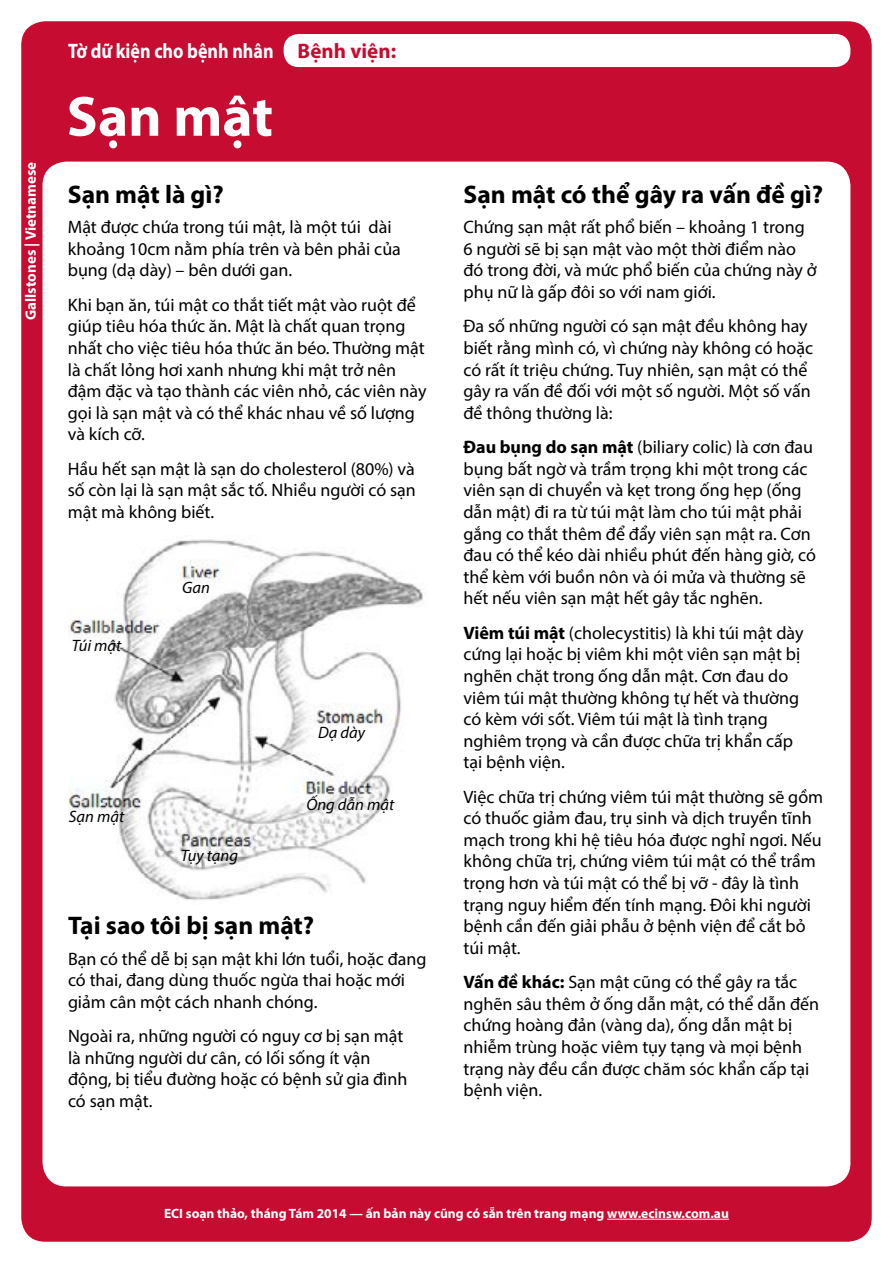
<style>
.page{position:relative;width:893px;height:1263px;background:#fff}
.page>*{position:absolute;margin:0;border:0;box-sizing:border-box;transform-origin:0 0}
.t1{font:700 57.15px "Myriad Pro";color:#fff}
.t2{font:700 25.5px "Myriad Pro";color:#000}
.t3{font:700 21px "Myriad Pro";color:#fff;scale:.86 1}
.t4{font:700 21px "Myriad Pro";color:#c60c30}
.t5{font:18px/21.6px "Myriad Pro";color:#000}
.t6{font:italic 16.5px "Myriad Pro";color:#000}
.t7{font:700 15px "Myriad Pro";color:#fff}
.t8{font:700 13.5px "Myriad Pro";color:#fff}
.s1{font-weight:700}
</style>
<div class="page">
<div style="left:21px;top:21px;width:851px;height:1221px;background:#c60c30;border-radius:24px"></div>
<div style="left:43px;top:162px;width:807px;height:1024px;background:#fff;border-radius:24px"></div>
<hr style="left:607px;top:1219px;width:122px;height:1px;background:#fff">
<div style="left:284px;top:34px;width:566px;height:33px;background:#fff;border-radius:15px"></div>
<img style="left:69px;top:539px;width:354px;height:362px">
<p class="t7" style="left:21px;top:320px;width:160px;rotate:-90deg">Gallstones | Vietnamese</p>
<p class="t3" style="left:68px;top:38px;width:241px">Tờ dữ kiện cho bệnh nhân</p>
<h1 class="t1" style="left:67px;top:79px;width:208px">Sạn mật</h1>
<p class="t4" style="left:298px;top:38px;width:100px">Bệnh viện:</p>
<h2 class="t2" style="left:68px;top:178px;width:158px">Sạn mật là gì?</h2>
<p class="t5" style="left:68px;top:216px;width:335px">Mật được chứa trong túi mật là, một túi dài khoảng 10cm nằm phía trên và bên phải của bụng (dạ dày) – bên dưới gan.</p>
<p class="t5" style="left:68px;top:294px;width:360px">Khi bạn ăn, túi mật co thắt tiết mật vào ruột để giúp tiêu hóa thức ăn. Mật là chất quan trọng nhất cho việc tiêu hóa thức ăn béo. Thường mật là chất lỏng hơi xanh nhưng khi mật trở nên đậm đặc và tạo thành các viên nhỏ, các viên này gọi là sạn mật và có thể khác nhau về số lượng và kích cỡ.</p>
<p class="t5" style="left:68px;top:458px;width:350px;text-align:justify">Hầu hết sạn mật là sạn do cholesterol (80%) và số còn lại là sạn mật sắc tố. Nhiều người có sạn mật mà không biết.</p>
<p class="t6" style="left:72px;top:635px;width:51px">Túi mật</p>
<p class="t6" style="left:182px;top:577px;width:29px">Gan</p>
<p class="t6" style="left:69px;top:806px;width:57px">Sạn mật</p>
<p class="t6" style="left:181px;top:845px;width:59px">Tụy tạng</p>
<p class="t6" style="left:318px;top:722px;width:49px">Dạ dày</p>
<p class="t6" style="left:306px;top:794px;width:89px">Ống dẫn mật</p>
<h2 class="t2" style="left:68px;top:909px;width:248px">Tại sao tôi bị sạn mật?</h2>
<p class="t5" style="left:68px;top:947px;width:360px">Bạn có thể dễ bị sạn mật khi lớn tuổi, hoặc đang có thai, đang dùng thuốc ngừa thai hoặc mới giảm cân một cách nhanh chóng.</p>
<p class="t5" style="left:68px;top:1025px;width:341px">Ngoài ra, những người có nguy cơ bị sạn mật là những người dư cân, có lối sống ít vận động, bị tiểu đường hoặc có bệnh sử gia đình có sạn mật.</p>
<h2 class="t2" style="left:463px;top:178px;width:361px">Sạn mật có thể gây ra vấn đề gì?</h2>
<p class="t5" style="left:463px;top:216px;width:355px">Chứng sạn mật rất phổ biến – khoảng 1 trong 6 người sẽ bị sạn mật vào một thời điểm nào đó trong đời, và mức phổ biến của chứng này ở phụ nữ là gấp đôi so với nam giới.</p>
<p class="t5" style="left:463px;top:315px;width:351px">Đa số những người có sạn mật đều không hay biết rằng mình có, vì chứng này không có hoặc có rất ít triệu chứng. Tuy nhiên, sạn mật có thể gây ra vấn đề đối với một số người. Một số vấn đề thông thường là:</p>
<p class="t5" style="left:463px;top:436px;width:354px"><span class="s1">Đau bụng do sạn mật</span> (biliary colic) là cơn đau bụng bất ngờ và trầm trọng khi một trong các viên sạn di chuyển và kẹt trong ống hẹp (ống dẫn mật) đi ra từ túi mật làm cho túi mật phải gắng co thắt thêm để đẩy viên sạn mật ra. Cơn đau có thể kéo dài nhiều phút đến hàng giờ, có thể kèm với buồn nôn và ói mửa và thường sẽ hết nếu viên sạn mật hết gây tắc nghẽn.</p>
<p class="t5" style="left:463px;top:621px;width:341px"><span class="s1">Viêm túi mật</span> (cholecystitis) là khi túi mật dày cứng lại hoặc bị viêm khi một viên sạn mật bị nghẽn chặt trong ống dẫn mật. Cơn đau do viêm túi mật thường không tự hết và thường có kèm với sốt. Viêm túi mật là tình trạng nghiêm trọng và cần được chữa trị khẩn cấp tại bệnh viện.</p>
<p class="t5" style="left:463px;top:785px;width:361px">Việc chữa trị chứng viêm túi mật thường sẽ gồm có thuốc giảm đau, trụ sinh và dịch truyền tĩnh mạch trong khi hệ tiêu hóa được nghỉ ngơi. Nếu không chữa trị, chứng viêm túi mật có thể trầm trọng hơn và túi mật có thể bị vỡ - đây là tình trạng nguy hiểm đến tính mạng. Đôi khi người bệnh cần đến giải phẫu ở bệnh viện để cắt bỏ túi mật.</p>
<p class="t5" style="left:463px;top:971px;width:357px"><span class="s1">Vấn đề khác:</span> Sạn mật cũng có thể gây ra tắc nghẽn sâu thêm ở ống dẫn mật, có thể dẫn đến chứng hoàng đản (vàng da ,) ống dẫn mật bị nhiễm trùng hoặc viêm tụy tạng và mọi bệnh trạng này đều cần được chăm sóc khẩn cấp tại bệnh viện.</p>
<p class="t8" style="left:164px;top:1204px;width:566px">ECI soạn thảo, tháng Tám 2014 — ấn bản này cũng có sẵn trên trang mạng www.ecinsw.com.au</p>
</div>
